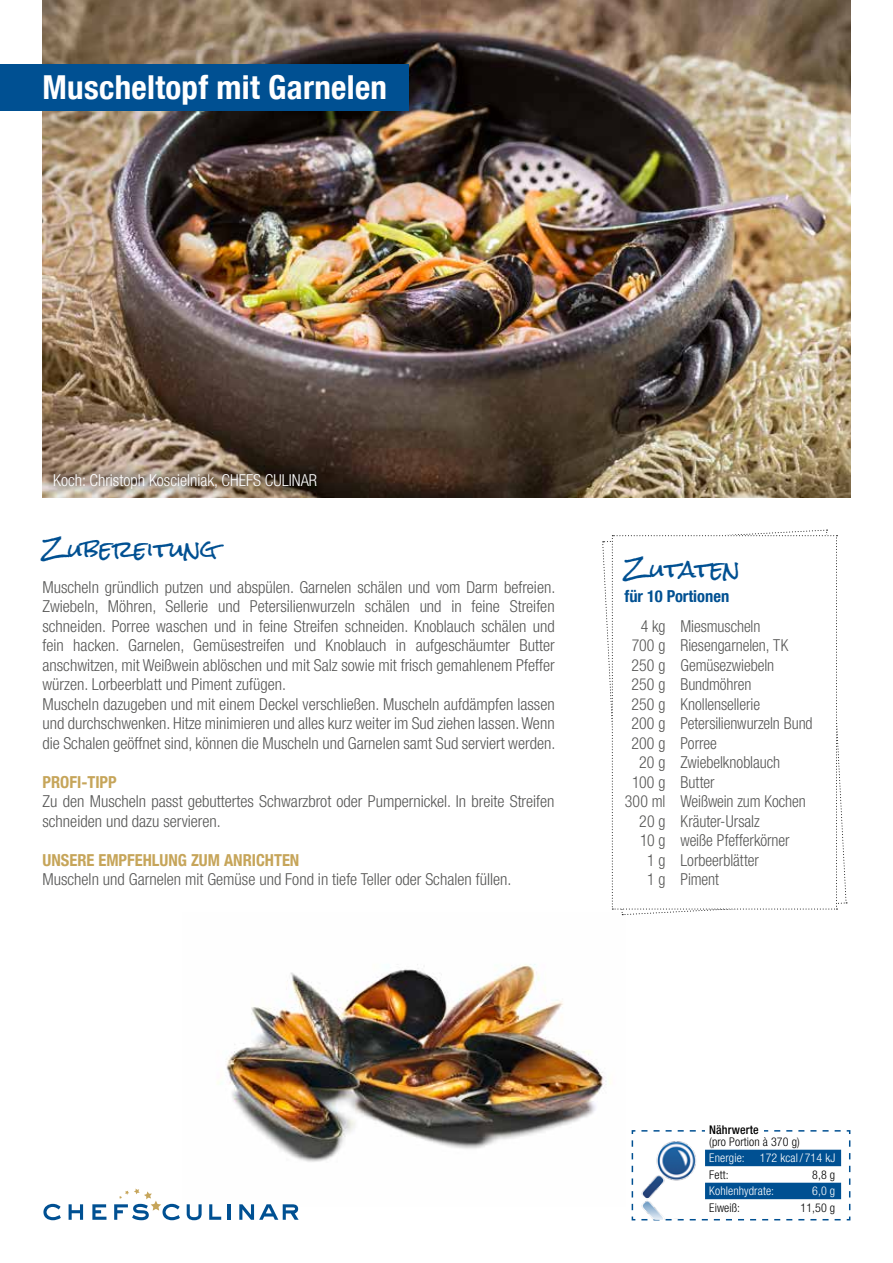
<style>
.page{position:relative;width:893px;height:1263px;background:#fff}
.page>*{position:absolute;margin:0;border:0;box-sizing:border-box;transform-origin:0 0}
.t1{font:700 condensed 33px "Helvetica Neue LT Com";letter-spacing:.01em;color:#fff}
.t2{font:22.5px "Rock Salt";color:#005092}
.t3{font:300 condensed 16.5px/19.5px "Helvetica Neue LT Com";color:#575756}
.t4{font:300 condensed 16.5px "Helvetica Neue LT Com";color:#575756;scale:.96 1}
.t5{font:700 condensed 16.5px "Helvetica Neue LT Com";color:#c6a55a}
.t6{font:300 condensed 16.5px "Helvetica Neue LT Com";color:#fff}
.t7{font:700 condensed 16.5px "Helvetica Neue LT Com";color:#005092}
.t8{font:300 condensed 12px "Helvetica Neue LT Com";letter-spacing:.01em;color:#000}
.t9{font:300 condensed 12px "Helvetica Neue LT Com";letter-spacing:.01em;color:#fff}
.t10{font:500 condensed 12px "Helvetica Neue LT Com";letter-spacing:.01em;color:#000}
</style>
<div class="page">
<img style="left:186px;top:915px;width:438px;height:291px">
<img style="left:43px;top:0;width:807px;height:498px">
<div style="left:0;top:64px;width:408px;height:47px;background:#005092"></div>
<svg style="left:43px;top:1204px;width:18px;height:16px"></svg>
<svg style="left:69px;top:1204px;width:14px;height:16px"></svg>
<svg style="left:92px;top:1204px;width:14px;height:16px"></svg>
<svg style="left:114px;top:1188px;width:66px;height:32px"></svg>
<svg style="left:187px;top:1204px;width:15px;height:16px"></svg>
<svg style="left:209px;top:1204px;width:12px;height:16px"></svg>
<hr style="left:227px;top:1204px;width:3px;height:16px;background:#005092">
<svg style="left:239px;top:1204px;width:60px;height:16px"></svg>
<svg style="left:44px;top:464px;width:282px;height:32px;background:#857565"></svg>
<svg style="left:602px;top:529px;width:245px;height:386px"></svg>
<svg style="left:631px;top:1130px;width:220px;height:91px"></svg>
<img style="left:631px;top:1138px;width:73px;height:82px">
<div style="left:705px;top:1123px;width:59px;height:14px;background:#fff"></div>
<div style="left:705px;top:1150px;width:136px;height:16px;background:#005092"></div>
<div style="left:705px;top:1183px;width:136px;height:16px;background:#005092"></div>
<h1 class="t1" style="left:43px;top:67px;width:346px">Muscheltopf mit Garnelen</h1>
<p class="t6" style="left:53px;top:470px;width:266px">Koch: Christoph Koscielniak, CHEFS CULINAR</p>
<h2 class="t2" style="left:43px;top:537px;width:176px">Zubereitung</h2>
<p class="t3" style="left:43px;top:577px;width:514px">Muscheln gründlich putzen und abspülen. Garnelen schälen und vom Darm befreien.<br>Zwiebeln, Möhren, Sellerie und Petersilienwurzeln schälen und in feine Streifen schneiden. Porree waschen und in feine Streifen schneiden. Knoblauch schälen und fein hacken. Garnelen, Gemüsestreifen und Knoblauch in aufgeschäumter Butter anschwitzen, mit Weißwein ablöschen und mit Salz sowie mit frisch gemahlenem Pfeffer würzen. Lorbeerblatt und Piment zufügen.<br>Muscheln dazugeben und mit einem Deckel verschließen. Muscheln aufdämpfen lassen und durchschwenken. Hitze minimieren und alles kurz weiter im Sud ziehen lassen. Wenn die Schalen geöffnet sind, können die Muscheln und Garnelen samt Sud serviert werden.</p>
<p class="t5" style="left:43px;top:772px;width:76px">PROFI-TIPP</p>
<p class="t3" style="left:43px;top:792px;width:514px">Zu den Muscheln passt gebuttertes Schwarzbrot oder Pumpernickel. In breite Streifen schneiden und dazu servieren.</p>
<p class="t5" style="left:43px;top:850px;width:258px">UNSERE EMPFEHLUNG ZUM ANRICHTEN</p>
<p class="t3" style="left:43px;top:870px;width:470px">Muscheln und Garnelen mit Gemüse und Fond in tiefe Teller oder Schalen füllen.</p>
<h2 class="t2" style="left:624px;top:557px;width:117px">Zutaten</h2>
<p class="t7" style="left:624px;top:586px;width:106px">für 10 Portionen</p>
<p class="t4" style="left:641px;top:616px;width:126px">4 kg Miesmuscheln</p>
<p class="t4" style="left:632px;top:636px;width:165px">700 g Riesengarnelen, TK</p>
<p class="t4" style="left:632px;top:655px;width:150px">250 g Gemüsezwiebeln</p>
<p class="t4" style="left:632px;top:675px;width:126px">250 g Bundmöhren</p>
<p class="t4" style="left:632px;top:694px;width:135px">250 g Knollensellerie</p>
<p class="t4" style="left:631px;top:714px;width:190px">200 g Petersilienwurzeln Bund</p>
<p class="t4" style="left:631px;top:733px;width:91px">200 g Porree</p>
<p class="t4" style="left:639px;top:753px;width:148px">20 g Zwiebelknoblauch</p>
<p class="t4" style="left:632px;top:772px;width:87px">100 g Butter</p>
<p class="t4" style="left:625px;top:792px;width:190px">300 ml Weißwein zum Kochen</p>
<p class="t4" style="left:639px;top:811px;width:127px">20 g Kräuter-Ursalz</p>
<p class="t4" style="left:640px;top:831px;width:157px">10 g weiße Pfefferkörner</p>
<p class="t4" style="left:647px;top:850px;width:118px">1 g Lorbeerblätter</p>
<p class="t4" style="left:647px;top:870px;width:76px">1 g Piment</p>
<p class="t10" style="left:709px;top:1122px;width:51px">Nährwerte</p>
<p class="t8" style="left:709px;top:1135px;width:92px">(pro Portion à 370 g)</p>
<p class="t9" style="left:709px;top:1151px;width:37px">Energie:</p>
<p class="t9" style="left:760px;top:1151px;width:77px">172 kcal / 714 kJ</p>
<p class="t8" style="left:709px;top:1168px;width:21px">Fett:</p>
<p class="t8" style="left:812px;top:1168px;width:25px">8,8 g</p>
<p class="t9" style="left:709px;top:1184px;width:66px">Kohlenhydrate:</p>
<p class="t9" style="left:812px;top:1184px;width:25px">6,0 g</p>
<p class="t8" style="left:709px;top:1201px;width:32px">Eiweiß:</p>
<p class="t8" style="left:800px;top:1201px;width:36px">11,50 g</p>
</div>
